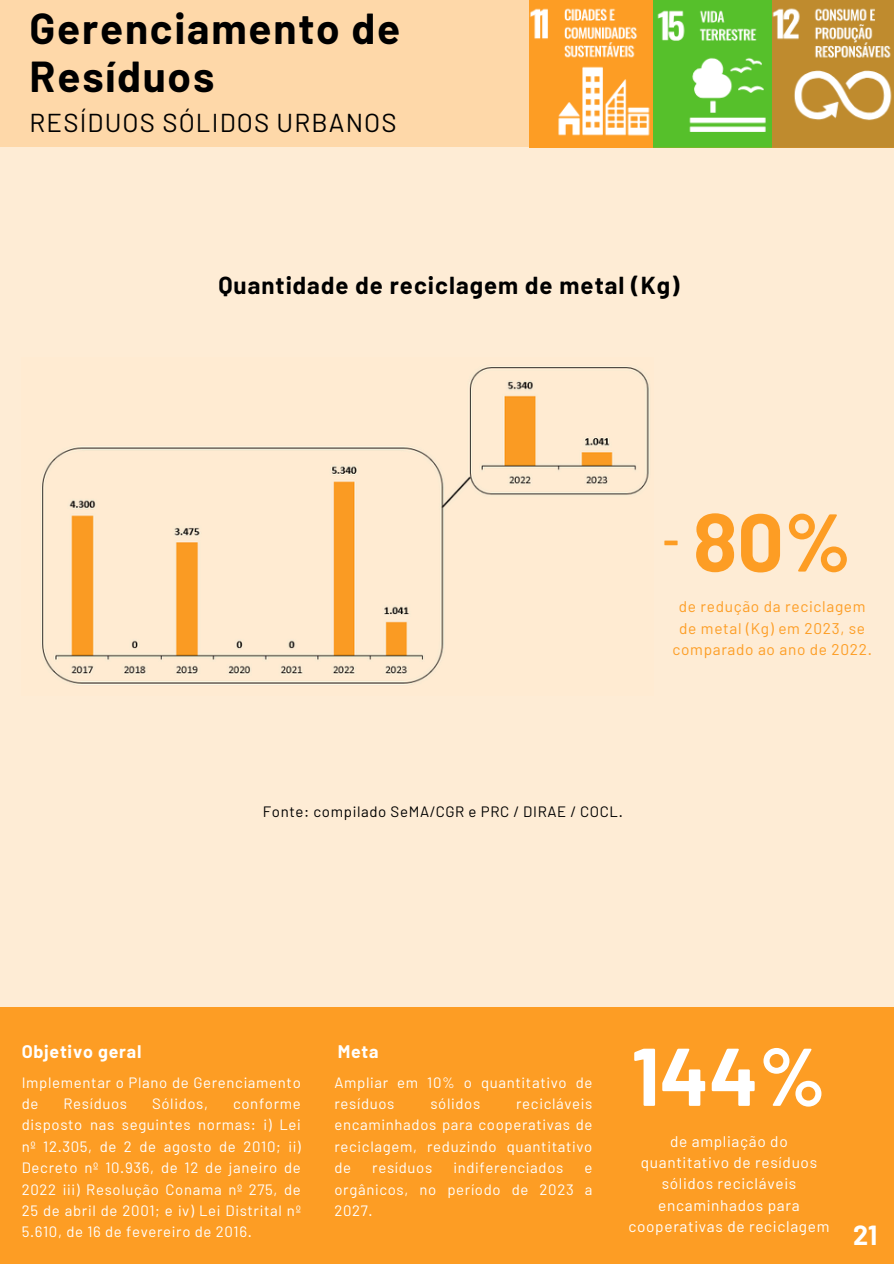
<style>
.page{position:relative;width:894px;height:1264px;background:#fff}
.page>*{position:absolute;margin:0;border:0;box-sizing:border-box;transform-origin:0 0}
.t1{font:700 81.75px "Barlow";color:#fff}
.t2{font:700 81.75px "Barlow";color:#fd9d24}
.t3{font:700 42.3px/47.2px "Barlow";letter-spacing:.04em;color:#000}
.t4{font:700 37.35px "Barlow";color:#fd9d24}
.t5{font:700 27px "Barlow";color:#fffffe}
.t6{font:25.8px "Barlow";letter-spacing:.045em;color:#000}
.t7{font:700 24px "Barlow";letter-spacing:.04em;color:#000}
.t8{font:700 17.85px "Barlow";letter-spacing:.045em;color:#fff}
.t9{font:15.45px/21.3px "Barlow";letter-spacing:.045em;color:#fff;text-align:center}
.t10{font:15.45px/21.3px "Barlow";letter-spacing:.045em;color:#fd9d24;text-align:center}
.t11{font:15px/21.3px "Barlow";letter-spacing:.045em;color:#fff;text-align:justify}
.t12{font:15px "Barlow";letter-spacing:.04em;color:#000}
</style>
<div class="page">
<div style="left:0;top:1007px;width:893px;height:256px;background:#fd9d24"></div>
<img style="left:529px;top:0;width:124px;height:147px">
<img style="left:653px;top:0;width:119px;height:147px">
<img style="left:772px;top:0;width:121px;height:147px">
<div style="left:0;top:147px;width:893px;height:860px;background:#feecd5"></div>
<img style="left:22px;top:358px;width:631px;height:337px">
<div style="left:0;top:0;width:529px;height:147px;background:#fed8a9"></div>
<p class="t3" style="left:30px;top:4px;width:372px">Gerenciamento de<br>Resíduos</p>
<h5 class="t6" style="left:30px;top:106px;width:368px">RESÍDUOS SÓLIDOS URBANOS</h5>
<p class="t7" style="left:218px;top:270px;width:462px">Quantidade de reciclagem de metal (Kg)</p>
<p class="t2" style="left:692px;top:490px;width:160px">80%</p>
<h5 class="t10" style="left:672px;top:595px;width:201px">de redução da reciclagem de metal (Kg) em 2023, se comparado ao ano de 2022.</h5>
<p class="t4" style="left:663px;top:516px;width:17px">-</p>
<h4 class="t12" style="left:263px;top:802px;width:361px">Fonte: compilado SeMA/CGR e PRC / DIRAE / COCL.</h4>
<h1 class="t8" style="left:22px;top:1040px;width:121px">Objetivo geral</h1>
<p class="t8" style="left:337px;top:1040px;width:42px">Meta</p>
<p class="t11" style="left:22px;top:1070px;width:280px">Implementar o Plano de Gerenciamento de</p>
<p class="t11" style="left:63px;top:1092px;width:65px">Resíduos</p>
<p class="t11" style="left:152px;top:1092px;width:57px">Sólidos,</p>
<p class="t11" style="left:22px;top:1092px;width:280px;text-indent:211px">conforme disposto nas seguintes normas: i) Lei nº 12.305, de 2 de agosto de 2010; ii)<br>Decreto nº 10.936, de 12 de janeiro de 2022 iii) Resolução Conama nº 275, de 25 de abril de 2001; e iv) Lei Distrital nº 5.610, de 16 de fevereiro de 2016.</p>
<p class="t11" style="left:334px;top:1070px;width:259px">Ampliar em 10% o quantitativo de resíduos</p>
<p class="t11" style="left:334px;top:1092px;width:259px;text-indent:182px">recicláveis encaminhados para cooperativas de reciclagem, reduzindo quantitativo de</p>
<p class="t11" style="left:430px;top:1092px;width:51px">sólidos</p>
<p class="t11" style="left:372px;top:1156px;width:61px">resíduos</p>
<p class="t11" style="left:453px;top:1156px;width:111px">indiferenciados</p>
<p class="t11" style="left:334px;top:1156px;width:259px;text-indent:250px">e orgânicos, no período de 2023 a 2027.</p>
<p class="t1" style="left:631px;top:1024px;width:195px">144%</p>
<h1 class="t9" style="left:628px;top:1129px;width:202px">de ampliação do quantitativo de resíduos sólidos recicláveis encaminhados para cooperativas de reciclagem</h1>
<p class="t5" style="left:852px;top:1217px;width:26px">21</p>
</div>
